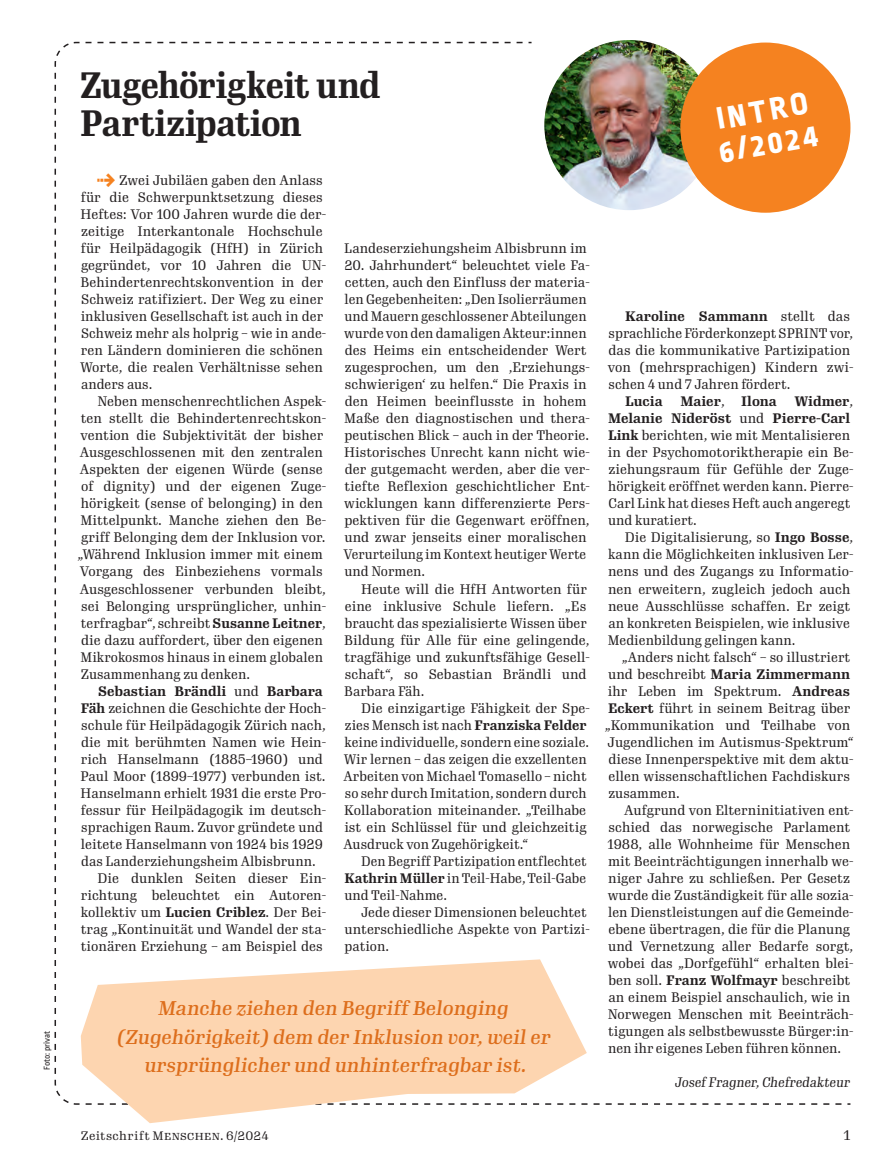
<style>
.page{position:relative;width:893px;height:1170px;background:#fff}
.page>*{position:absolute;margin:0;border:0;box-sizing:border-box;transform-origin:0 0}
.t1{font:700 36px/37.5px "Gimlet Text Compressed";letter-spacing:-.02em;color:#231f20}
.t2{font:800 33px/33px "Ropa Sans Pro";color:#fff}
.t3{font:italic 500 19.5px/28.5px "Gimlet Text Narrow";color:#dd6e1c;text-align:center}
.t4{font:13.5px/17px "Gimlet Text Condensed";color:#231f20}
.t5{font:700 13.5px "Gimlet Text Condensed";color:#231f20}
.t6{font:italic 13.5px "Gimlet Text Condensed";color:#231f20}
.t7{font:13.5px "Gimlet Text";color:#231f20}
.t8{font:12px "Gimlet Text Narrow";letter-spacing:.03em;color:#231f20}
.t9{font:9px "Ropa Sans Pro";color:#231f20}
.s1{font-family:"Ropa Sans Pro";font-weight:900;font-size:21px;color:#f58220}
.s2{font-weight:700}
.s3{font-weight:400}
</style>
<div class="page">
<img style="left:544px;top:40px;width:170px;height:170px;border-radius:85px">
<div style="left:680px;top:43px;width:170px;height:170px;background:#f58220;border-radius:50%"></div>
<svg style="left:81px;top:959px;width:506px;height:164px;fill:#fdd5b0"></svg>
<p class="t9" style="left:42px;top:1069px;width:40px;rotate:-90deg">Foto: privat</p>
<h1 class="t1" style="left:80px;top:64px;width:302px">Zugehörigkeit und<br>Partizipation</h1>
<p class="t4" style="left:80px;top:171px;width:248px;text-indent:17px"><span class="s1">→</span> Zwei Jubiläen gaben den Anlass für die Schwerpunktsetzung dieses Heftes: Vor 100 Jahren wurde die der&shy;zeitige Interkantonale Hochschule für Heilpädagogik (HfH) in Zürich gegründet, vor 10 Jahren die UN-- Behindertenrechtskonvention in der Schweiz ratifiziert. Der Weg zu einer inklusiven Gesellschaft ist auch in der Schweiz mehr als holprig – wie in ande&shy;ren Ländern dominieren die schönen Worte, die realen Verhältnisse sehen anders aus.</p>
<p class="t4" style="left:77px;top:392px;width:250px;text-indent:20px">Neben menschenrechtlichen Aspek&shy;ten stellt die Behindertenrechtskon&shy;vention die Subjektivität der bisher Ausgeschlossenen mit den zentralen Aspekten der eigenen Würde (sense of dignity) und der eigenen Zuge&shy;hörigkeit (sense of belonging) in den Mittelpunkt. Manche ziehen den Be&shy;griff Belonging dem der Inklusion vor. „Während Inklusion immer mit einem Vorgang des Einbeziehens vormals Ausgeschlossener verbunden bleibt, sei Belonging ursprünglicher, unhin&shy;terfragbar“, schreibt <span class="s2">Susanne Leitner</span>, die dazu auffordert, über den eigenen Mikrokosmos hinaus in einem globalen Zusammenhang zu denken.</p>
<p class="t5" style="left:98px;top:681px;width:226px">Sebastian Brändli <span class="s3">und</span> Barbara</p>
<p class="t4" style="left:81px;top:698px;width:247px"><span class="s2">Fäh</span> zeichnen die Geschichte der Hoch-</p>
<p class="t4" style="left:81px;top:715px;width:246px">schule für Heilpädagogik Zürich nach,</p>
<p class="t4" style="left:81px;top:732px;width:247px">die mit berühmten Namen wie Hein-</p>
<p class="t4" style="left:81px;top:749px;width:244px">rich Hanselmann (1885–1960) und</p>
<p class="t4" style="left:81px;top:766px;width:246px">Paul Moor (1899–1977) verbunden ist.</p>
<p class="t4" style="left:81px;top:783px;width:247px">Hanselmann erhielt 1931 die erste Pro-</p>
<p class="t4" style="left:81px;top:800px;width:247px">fessur für Heilpädagogik im deutsch-</p>
<p class="t4" style="left:81px;top:817px;width:243px">sprachigen Raum. Zuvor gründete und</p>
<p class="t4" style="left:81px;top:834px;width:243px">leitete Hanselmann von 1924 bis 1929</p>
<p class="t4" style="left:81px;top:851px;width:236px">das Landerziehungsheim Albisbrunn.</p>
<p class="t4" style="left:98px;top:868px;width:230px">Die dunklen Seiten dieser Ein-</p>
<p class="t4" style="left:81px;top:885px;width:247px">richtung beleuchtet ein Autoren-</p>
<p class="t4" style="left:81px;top:902px;width:247px">kollektiv um <span class="s2">Lucien Criblez</span>. Der Bei-</p>
<p class="t4" style="left:81px;top:919px;width:247px">trag „Kontinuität und Wandel der sta-</p>
<p class="t4" style="left:81px;top:936px;width:243px">tionären Erziehung – am Beispiel des</p>
<p class="t4" style="left:344px;top:239px;width:244px">Landeserziehungsheim Albisbrunn im</p>
<p class="t4" style="left:343px;top:256px;width:248px">20. Jahrhundert“ beleuchtet viele Fa&shy;cetten, auch den Einfluss der materia&shy;len Gegebenheiten: „Den Isolierräumen und Mauern geschlossener Abteilungen wurde von den damaligen Akteur:innen des Heims ein entscheidender Wert zugesprochen, um den ‚Erziehungs&shy;schwierigen‘ zu helfen.“ Die Praxis in den Heimen beeinflusste in hohem Maße den diagnostischen und thera&shy;peutischen Blick – auch in der Theorie.<br>Historisches Unrecht kann nicht wie&shy;der gutgemacht werden, aber die ver&shy;tiefte Reflexion geschichtlicher Ent&shy;wicklungen kann differenzierte Pers&shy;pektiven für die Gegenwart eröffnen, und zwar jenseits einer moralischen Verurteilung im Kontext heutiger Werte und Normen.</p>
<p class="t4" style="left:344px;top:579px;width:247px;text-indent:17px">Heute will die HfH Antworten für eine inklusive Schule liefern. „Es braucht das spezialisierte Wissen über Bildung für Alle für eine gelingende, tragfähige und zukunftsfähige Gesell&shy;schaft“, so Sebastian Brändli und Barbara Fäh.</p>
<p class="t4" style="left:343px;top:698px;width:248px;text-indent:18px">Die einzigartige Fähigkeit der Spe&shy;zies Mensch ist nach <span class="s2">Franziska Felder </span>keine individuelle, sondern eine soziale.<br>Wir lernen – das zeigen die exzellenten Arbeiten von Michael Tomasello – nicht so sehr durch Imitation, sondern durch Kollaboration miteinander. „Teilhabe ist ein Schlüssel für und gleichzeitig Ausdruck von Zugehörigkeit.“</p>
<p class="t4" style="left:344px;top:851px;width:244px;text-align:justify;text-indent:17px">Den Begriff Partizipation entflechtet <span class="s2">Kathrin Müller</span> in Teil-Habe, Teil-Gabe und Teil-Nahme.</p>
<p class="t4" style="left:344px;top:902px;width:247px;text-indent:17px">Jede dieser Dimensionen beleuchtet unterschiedliche Aspekte von Partizi&shy;pation.</p>
<h3 class="t3" style="left:117px;top:992px;width:435px">Manche ziehen den Begriff Belonging (Zugehörigkeit) dem der Inklusion vor, weil er ursprünglicher und unhinterfragbar ist.</h3>
<h2 class="t2" style="left:711px;top:105px;width:101px;rotate:-10deg">INTRO<br>6/2024</h2>
<p class="t4" style="left:608px;top:307px;width:247px;text-indent:17px"><span class="s2">Karoline Sammann</span> stellt das sprachliche Förderkonzept SPRINT vor, das die kommunikative Partizipation von (mehrsprachigen) Kindern zwi&shy;schen 4 und 7 Jahren fördert.</p>
<p class="t5" style="left:625px;top:392px;width:39px">Lucia</p>
<p class="t5" style="left:680px;top:392px;width:98px">Maier<span class="s3">,</span> Ilona</p>
<p class="t4" style="left:608px;top:392px;width:247px;text-indent:187px"><span class="s2">Widmer</span>,<br><span class="s2">Melanie Nideröst</span> und <span class="s2">Pierre-Carl<br>Link</span> berichten, wie mit Mentalisieren in der Psychomotoriktherapie ein Be&shy;ziehungsraum für Gefühle der Zuge&shy;hörigkeit eröffnet werden kann. Pierre-<br>Carl Link hat dieses Heft auch angeregt und kuratiert.</p>
<p class="t4" style="left:608px;top:528px;width:247px;text-indent:17px">Die Digitalisierung, so <span class="s2">Ingo Bosse</span>, kann die Möglichkeiten inklusiven Ler&shy;nens und des Zugangs zu Informatio&shy;nen erweitern, zugleich jedoch auch neue Ausschlüsse schaffen. Er zeigt an konkreten Beispielen, wie inklusive Medienbildung gelingen kann.</p>
<p class="t4" style="left:605px;top:647px;width:251px;text-indent:17px">„Anders nicht falsch“ – so illustriert und beschreibt <span class="s2">Maria Zimmermann </span>ihr Leben im Spektrum. <span class="s2">Andreas Eckert</span> führt in seinem Beitrag über „Kommunikation und Teilhabe von Jugendlichen im Autismus-Spektrum“ diese Innenperspektive mit dem aktu&shy;ellen wissenschaftlichen Fachdiskurs zusammen.</p>
<p class="t4" style="left:608px;top:800px;width:247px;text-indent:17px">Aufgrund von Elterninitiativen ent&shy;schied das norwegische Parlament 1988, alle Wohnheime für Menschen mit Beeinträchtigungen innerhalb we&shy;niger Jahre zu schließen. Per Gesetz wurde die Zuständigkeit für alle sozia&shy;len Dienstleistungen auf die Gemeinde&shy;ebene übertragen, die für die Planung und Vernetzung aller Bedarfe sorgt, wobei das „Dorfgefühl“ erhalten blei&shy;ben soll. <span class="s2">Franz Wolfmayr</span> beschreibt an einem Beispiel anschaulich, wie in Norwegen Menschen mit Beeinträch&shy;tigungen als selbstbewusste Bürger:in&shy;nen ihr eigenes Leben führen können.</p>
<p class="t6" style="left:675px;top:1072px;width:177px">Josef Fragner, Chefredakteur</p>
<p class="t8" style="left:81px;top:1127px;width:189px">Zeitschrift Menschen. 6/2024</p>
<p class="t7" style="left:843px;top:1125px;width:9px">1</p>
</div>
